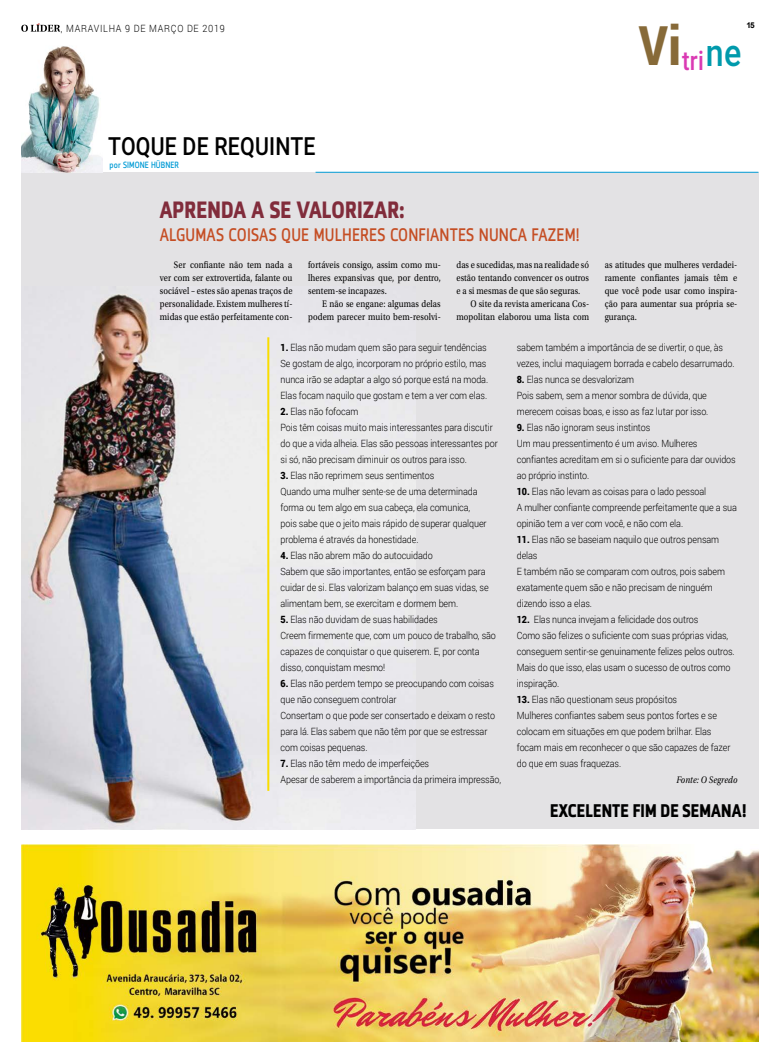
<style>
.page{position:relative;width:780px;height:1063px;background:#fff}
.page>*{position:absolute;margin:0;border:0;box-sizing:border-box;transform-origin:0 0}
.t1{font:500 26.6px "Roboto";color:#da3ab3;scale:.85 1}
.t2{font:500 25px "Roboto";letter-spacing:.01em;color:#000;scale:.85 1}
.t3{font:700 23.5px "Zemestro Std";letter-spacing:.01em;color:#812c3b;scale:.85 1}
.t4{font:700 18.2px "Zemestro Std";letter-spacing:.01em;color:#000;scale:.85 1}
.t5{font:18.1px "Zemestro Std";color:#c54e24;scale:.85 1}
.t6{font:300 10px/16px "Roboto";letter-spacing:-.01em;color:#000;scale:.9 1}
.t7{font:10px/13px "Utopia Std";letter-spacing:.01em;color:#000;text-align:justify;scale:.85 1}
.t8{font:300 10px "Roboto";letter-spacing:.08em;color:#000;scale:.9 1}
.t9{font:italic 10px "Utopia Std";letter-spacing:.01em;color:#000;scale:.85 1}
.t10{font:9px "Zemestro Std";letter-spacing:.01em;color:#009bd5;scale:.85 1}
.t11{font:700 8px "Arial";color:#000}
.s1{font-weight:900}
</style>
<div class="page">
<svg style="left:21px;top:23px;width:39px;height:9px"></svg>
<div style="left:21px;top:173px;width:737px;height:656px;background:#e3e2e4"></div>
<img style="left:21px;top:294px;width:394px;height:535px">
<img style="left:21px;top:46px;width:82px;height:127px">
<hr style="left:315px;top:172px;width:443px;height:1px;background:#009bd5">
<img style="left:22px;top:844px;width:736px;height:198px">
<hr style="left:267px;top:337px;width:2px;height:454px;background:#f9dd00">
<p class="t8" style="left:61px;top:21px;width:184px">, maravilha 9 DE marçO DE 2019</p>
<p class="t11" style="left:746px;top:20px;width:10px">15</p>
<h1 class="t1" style="left:639px;top:42px;width:122px"><sup>Vi</sup>tri<sup>ne</sup></h1>
<h2 class="t2" style="left:108px;top:128px;width:245px">TOQUE DE REQUINTE</h2>
<p class="t10" style="left:110px;top:160px;width:27px">POR SIMONE</p>
<p class="t10" style="left:151px;top:160px;width:18px">HÜBNER</p>
<h3 class="t3" style="left:160px;top:195px;width:15px">APRE</h3>
<h3 class="t3" style="left:207px;top:195px;width:233px">NDA A SE VALORIZAR:</h3>
<h3 class="t5" style="left:160px;top:224px;width:12px">ALGUMAS</h3>
<h3 class="t5" style="left:229px;top:224px;width:11px">COISAS</h3>
<h3 class="t5" style="left:281px;top:224px;width:50px">QUE MULHERES</h3>
<h3 class="t5" style="left:390px;top:224px;width:11px">CONFIANTES</h3>
<h3 class="t5" style="left:479px;top:224px;width:13px">NUNCA</h3>
<h3 class="t5" style="left:531px;top:224px;width:11px">FAZEM</h3>
<h3 class="t5" style="left:576px;top:224px;width:6px">!</h3>
<p class="t7" style="left:160px;top:259px;width:158px;text-indent:14px">Ser confiante não tem nada a ver com ser extrovertida, falante ou sociável – estes são apenas traços de personalidade. Existem mulheres tí&shy;midas que estão perfeitamente con-</p>
<p class="t7" style="left:308px;top:259px;width:158px">fortáveis consigo, assim como mu&shy;lheres expansivas que, por dentro, sentem-se incapazes.</p>
<p class="t7" style="left:456px;top:259px;width:158px">das e sucedidas, mas na realidade só</p>
<p class="t7" style="left:456px;top:272px;width:158px">estão tentando convencer os outros</p>
<p class="t7" style="left:456px;top:285px;width:147px">e a si mesmas de que são seguras.</p>
<p class="t7" style="left:470px;top:298px;width:141px">O site da revista americana Cos-</p>
<p class="t7" style="left:456px;top:311px;width:158px">mopolitan elaborou uma lista com</p>
<p class="t7" style="left:308px;top:298px;width:158px;text-align:right">E não se engane: algumas delas podem parecer muito bem-resolvi-</p>
<p class="t7" style="left:604px;top:259px;width:158px">as atitudes que mulheres verdadei&shy;ramente confiantes jamais têm e que você pode usar como inspira&shy;ção para aumentar sua própria se&shy;gurança.</p>
<p class="t6" style="left:280px;top:339px;width:232px"><span class="s1">1.</span> Elas não mudam quem são para seguir tendências Se gostam de algo, incorporam no próprio estilo, mas nunca irão se adaptar a algo só porque está na moda.<br>Elas focam naquilo que gostam e tem a ver com elas.</p>
<p class="t6" style="left:280px;top:403px;width:243px"><span class="s1">2.</span> Elas não fofocam<br>Pois têm coisas muito mais interessantes para discutir do que a vida alheia. Elas são pessoas interessantes por si só, não precisam diminuir os outros para isso.</p>
<p class="t6" style="left:280px;top:467px;width:230px"><span class="s1">3.</span> Elas não reprimem seus sentimentos<br>Quando uma mulher sente-se de uma determinada forma ou tem algo em sua cabeça, ela comunica, pois sabe que o jeito mais rápido de superar qualquer problema é através da honestidade.</p>
<p class="t6" style="left:280px;top:547px;width:233px"><span class="s1">4.</span> Elas não abrem mão do autocuidado<br>Sabem que são importantes, então se esforçam para cuidar de si. Elas valorizam balanço em suas vidas, se alimentam bem, se exercitam e dormem bem.</p>
<p class="t6" style="left:280px;top:611px;width:241px"><span class="s1">5.</span> Elas não duvidam de suas habilidades<br>Creem firmemente que, com um pouco de trabalho, são capazes de conquistar o que quiserem. E, por conta disso, conquistam mesmo!</p>
<p class="t6" style="left:280px;top:675px;width:240px"><span class="s1">6.</span> Elas não perdem tempo se preocupando com coisas que não conseguem controlar<br>Consertam o que pode ser consertado e deixam o resto para lá. Elas sabem que não têm por que se estressar com coisas pequenas.</p>
<p class="t6" style="left:280px;top:755px;width:247px"><span class="s1">7.</span> Elas não têm medo de imperfeições<br>Apesar de saberem a importância da primeira impressão,</p>
<p class="t6" style="left:516px;top:339px;width:243px">sabem também a importância de se divertir, o que, às vezes, inclui maquiagem borrada e cabelo desarrumado.</p>
<p class="t6" style="left:516px;top:371px;width:214px"><span class="s1">8.</span> Elas nunca se desvalorizam<br>Pois sabem, sem a menor sombra de dúvida, que merecem coisas boas, e isso as faz lutar por isso.</p>
<p class="t6" style="left:516px;top:419px;width:245px"><span class="s1">9.</span> Elas não ignoram seus instintos<br>Um mau pressentimento é um aviso. Mulheres confiantes acreditam em si o suficiente para dar ouvidos ao próprio instinto.</p>
<p class="t6" style="left:516px;top:483px;width:246px"><span class="s1">10.</span> Elas não levam as coisas para o lado pessoal<br>A mulher confiante compreende perfeitamente que a sua opinião tem a ver com você, e não com ela.</p>
<p class="t6" style="left:516px;top:531px;width:233px"><span class="s1">11.</span> Elas não se baseiam naquilo que outros pensam delas<br>E também não se comparam com outros, pois sabem exatamente quem são e não precisam de ninguém dizendo isso a elas.</p>
<p class="t6" style="left:516px;top:611px;width:243px"><span class="s1">12.</span> Elas nunca invejam a felicidade dos outros<br>Como são felizes o suficiente com suas próprias vidas, conseguem sentir-se genuinamente felizes pelos outros.<br>Mais do que isso, elas usam o sucesso de outros como inspiração.</p>
<p class="t6" style="left:516px;top:691px;width:239px"><span class="s1">13.</span> Elas não questionam seus propósitos<br>Mulheres confiantes sabem seus pontos fortes e se colocam em situações em que podem brilhar. Elas focam mais em reconhecer o que são capazes de fazer do que em suas fraquezas.</p>
<p class="t9" style="left:676px;top:774px;width:73px">Fonte: O Segredo</p>
<h3 class="t4" style="left:550px;top:799px;width:22px">EXCELE</h3>
<h3 class="t4" style="left:601px;top:799px;width:172px">NTE FIM DE SEMANA!</h3>
</div>
